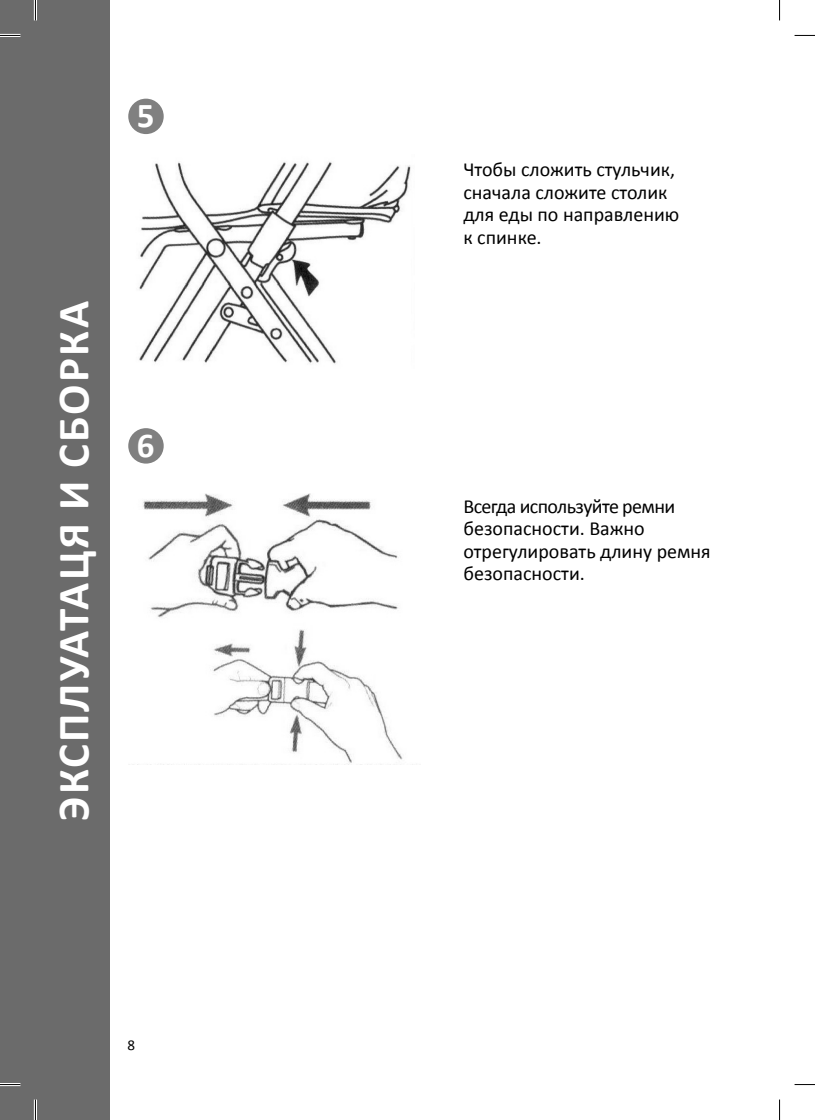
<style>
.page{position:relative;width:815px;height:1120px;background:#fff}
.page>*{position:absolute;margin:0;border:0;box-sizing:border-box;transform-origin:0 0}
.t1{font:700 45px "Calibri";letter-spacing:.05em;color:#fff}
.t2{font:700 35px "Calibri";color:#fff}
.t3{font:20px/22.5px "Calibri";color:#000}
.t4{font:15px "Calibri";color:#000}
</style>
<div class="page">
<div style="left:0;top:0;width:110px;height:1120px;background:#6b6b6b"></div>
<img style="left:139px;top:162px;width:272px;height:202px">
<img style="left:143px;top:493px;width:260px;height:271px">
<div style="left:128px;top:99px;width:36px;height:35px;background:#808080;border-radius:50%"></div>
<div style="left:128px;top:428px;width:36px;height:35px;background:#808080;border-radius:50%"></div>
<hr style="left:0;top:34px;width:20px;height:3px;background:#fff">
<hr style="left:0;top:1083px;width:20px;height:3px;background:#fff">
<hr style="left:34px;top:0;width:3px;height:20px;background:#fff">
<hr style="left:34px;top:1099px;width:3px;height:21px;background:#fff">
<svg style="left:0;top:35px;width:20px;height:1px"></svg>
<svg style="left:795px;top:35px;width:20px;height:1px"></svg>
<svg style="left:0;top:1084px;width:20px;height:1px"></svg>
<svg style="left:795px;top:1084px;width:20px;height:1px"></svg>
<svg style="left:35px;top:0;width:1px;height:20px"></svg>
<svg style="left:35px;top:1099px;width:1px;height:21px"></svg>
<svg style="left:779px;top:0;width:1px;height:20px"></svg>
<svg style="left:779px;top:1099px;width:1px;height:21px"></svg>
<h2 class="t2" style="left:137px;top:101px;width:19px">5</h2>
<h1 class="t1" style="left:55px;top:821px;width:521px;rotate:-90deg">ЭКСПЛУАТАЦЯ И СБОРКА</h1>
<h2 class="t2" style="left:137px;top:431px;width:19px">6</h2>
<p class="t4" style="left:128px;top:1038px;width:9px">8</p>
<p class="t3" style="left:463px;top:160px;width:217px">Чтобы сложить стульчик, сначала сложите столик для еды по направлению к спинке.</p>
<p class="t3" style="left:463px;top:496px;width:249px">Всегда используйте ремни безопасности. Важно отрегулировать длину ремня безопасности.</p>
</div>
